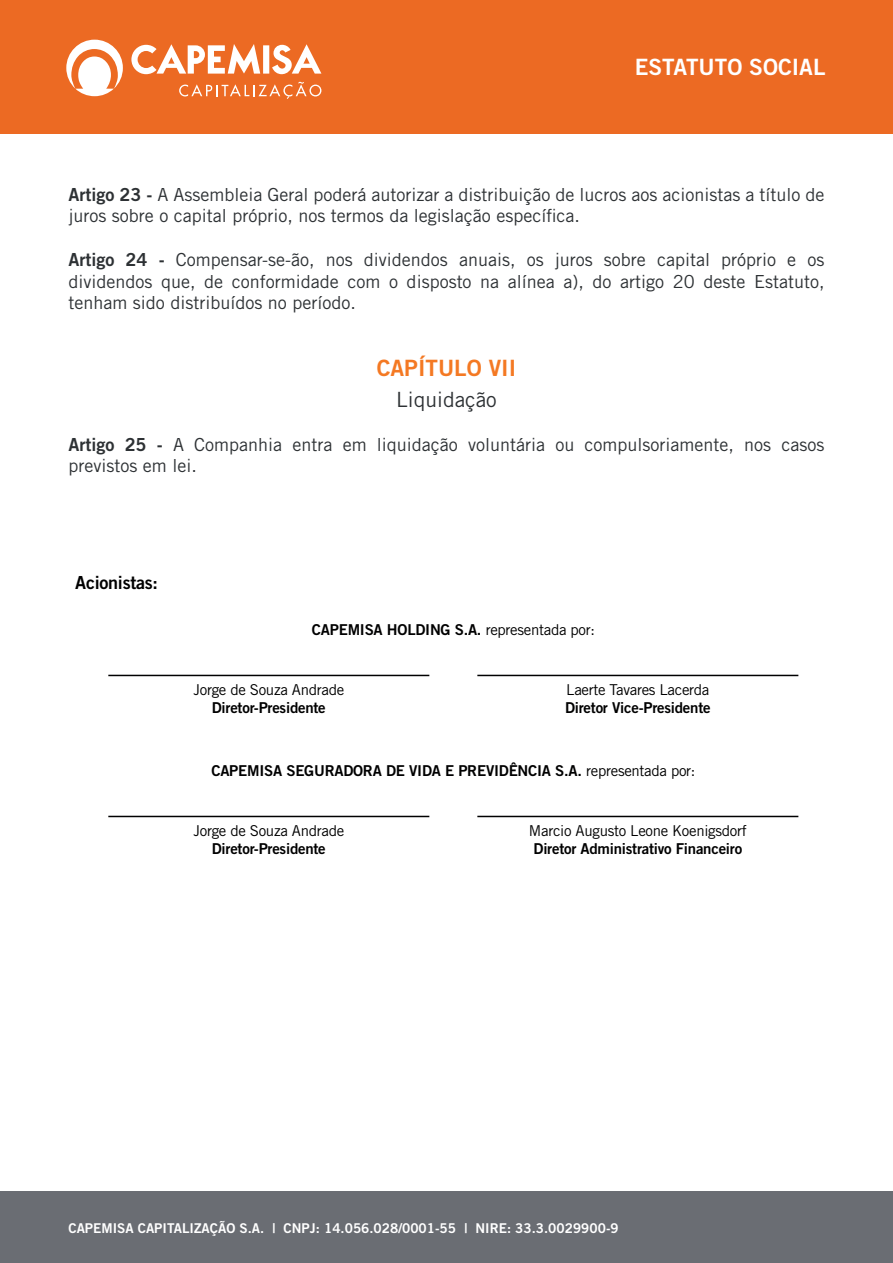
<style>
.page{position:relative;width:893px;height:1263px;background:#fff}
.page>*{position:absolute;margin:0;border:0;box-sizing:border-box;transform-origin:0 0}
.t1{font:22.5px "Trade Gothic LT Std Bd 2";color:#fff}
.t2{font:22.5px "Trade Gothic LT Std Bd 2";color:#f47923}
.t3{font:21px "Trade Gothic LT Std";color:#2d3134}
.t4{font:18px/21.6px "Trade Gothic LT Std";color:#2d3134}
.t5{font:18px "Trade Gothic LT Std Bd 2";letter-spacing:-.015em;color:#000001}
.t6{font:15px "Trade Gothic LT Std Bd 2";letter-spacing:-.015em;color:#000001}
.t7{font:15px "Trade Gothic LT Std";letter-spacing:-.02em;color:#000001}
.t8{font:13.5px "Trade Gothic LT Std Bd 2";color:#fff}
.s1{font-family:"Trade Gothic LT Std Bd 2"}
.s2{font-family:"Trade Gothic LT Std"}
</style>
<div class="page">
<hr style="left:108px;top:816px;width:321px;height:1px;background:#000001">
<hr style="left:477px;top:816px;width:321px;height:1px;background:#000001">
<hr style="left:108px;top:675px;width:321px;height:1px;background:#000001">
<hr style="left:477px;top:675px;width:321px;height:1px;background:#000001">
<div style="left:0;top:0;width:893px;height:134px;background:#ec6a23"></div>
<div style="left:0;top:1192px;width:893px;height:71px;background:#6a6d73"></div>
<svg style="left:131px;top:44px;width:190px;height:30px"></svg>
<svg style="left:179px;top:82px;width:142px;height:17px"></svg>
<svg style="left:66px;top:40px;width:57px;height:56px"></svg>
<p class="t1" style="left:635px;top:53px;width:192px">ESTATUTO SOCIAL</p>
<p class="t4" style="left:68px;top:183px;width:758px"><span class="s1">Artigo 23 -</span> A Assembleia Geral poderá autorizar a distribuição de lucros aos acionistas a título de juros sobre o capital próprio, nos termos da legislação específica.</p>
<p class="t4" style="left:68px;top:249px;width:757px;text-align:justify"><span class="s1">Artigo 24 -</span> Compensar-se-ão, nos dividendos anuais, os juros sobre capital próprio e os dividendos que, de conformidade com o disposto na alínea a), do artigo 20 deste Estatuto, tenham sido distribuídos no período.</p>
<p class="t2" style="left:377px;top:354px;width:141px">CAPÍTULO VII</p>
<p class="t3" style="left:396px;top:386px;width:102px">Liquidação</p>
<p class="t4" style="left:68px;top:433px;width:757px"><span class="s1">Artigo 25 -</span> A Companhia entra em liquidação voluntária ou compulsoriamente, nos casos previstos em lei.</p>
<p class="t5" style="left:75px;top:572px;width:84px">Acionistas:</p>
<p class="t6" style="left:312px;top:621px;width:285px">CAPEMISA HOLDING S.A. <span class="s2">representada por:</span></p>
<p class="t7" style="left:193px;top:681px;width:152px">Jorge de Souza Andrade</p>
<p class="t6" style="left:212px;top:699px;width:115px">Diretor-Presidente</p>
<p class="t7" style="left:566px;top:681px;width:145px">Laerte Tavares Lacerda</p>
<p class="t6" style="left:565px;top:699px;width:147px">Diretor Vice-Presidente</p>
<p class="t6" style="left:211px;top:761px;width:486px">CAPEMISA SEGURADORA DE VIDA E PREVIDÊNCIA S.A. <span class="s2">representada por:</span></p>
<p class="t7" style="left:193px;top:822px;width:152px">Jorge de Souza Andrade</p>
<p class="t6" style="left:212px;top:840px;width:115px">Diretor-Presidente</p>
<p class="t7" style="left:529px;top:822px;width:219px">Marcio Augusto Leone Koenigsdorf</p>
<p class="t6" style="left:534px;top:840px;width:210px">Diretor Administrativo Financeiro</p>
<p class="t8" style="left:68px;top:1220px;width:552px">CAPEMISA CAPITALIZAÇÃO S.A. | CNPJ: 14.056.028/0001-55 | NIRE: 33.3.0029900-9</p>
</div>
